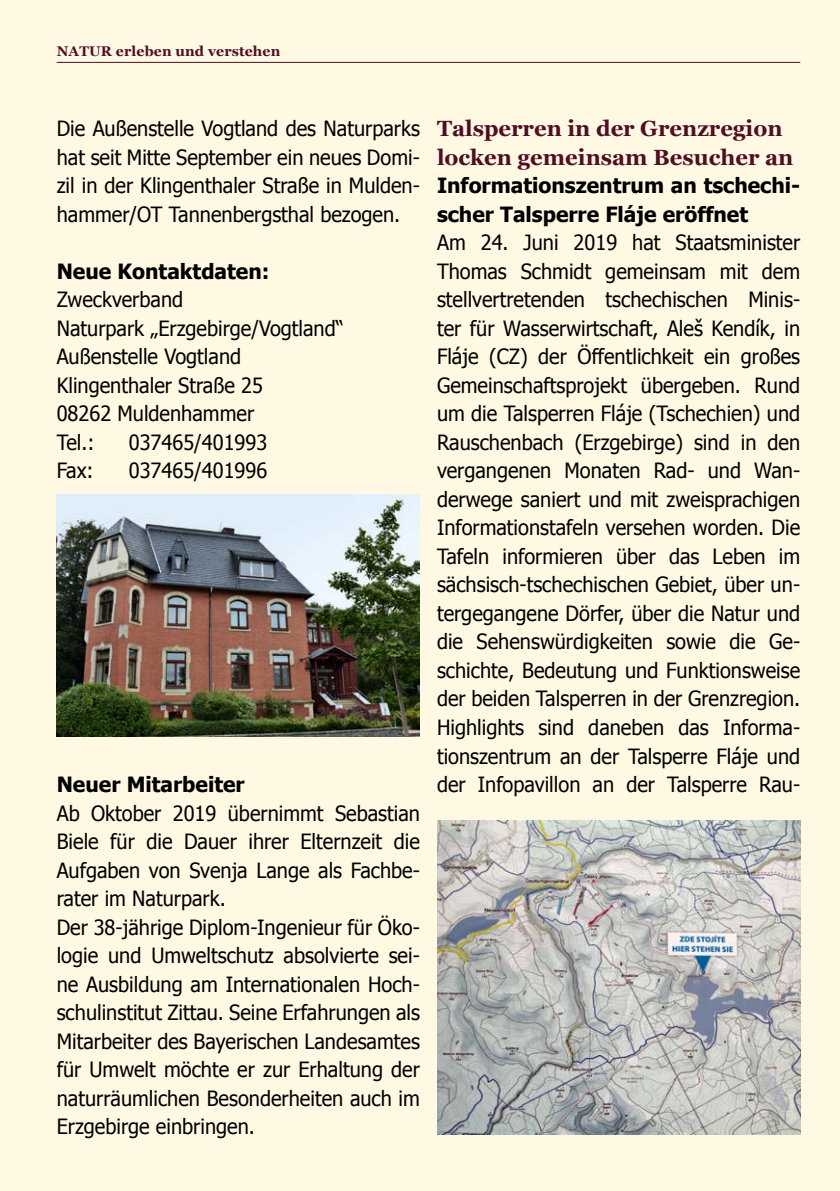
<style>
.page{position:relative;width:840px;height:1191px;background:#fff}
.page>*{position:absolute;margin:0;border:0;box-sizing:border-box;transform-origin:0 0}
.Absatz-Über{font:700 22px/28.4px "Georgia";color:#4f0e23}
.Bodytext{font:21px/28.4px "Tahoma";color:#000;text-align:justify;scale:.95 1}
.Unterüberschrift{font:700 21px/28.4px "Tahoma";color:#000}
.t1{font:700 14px "Georgia";letter-spacing:.01em;color:#4f0e23}
</style>
<div class="page">
<div style="left:0;top:0;width:839px;height:1191px;background:#fff9e3"></div>
<hr style="left:57px;top:62px;width:742px;height:1px;background:#4f0e23">
<img style="left:57px;top:495px;width:363px;height:241px">
<img style="left:437px;top:821px;width:362px;height:313px">
<p class="t1" style="left:57px;top:42px;width:225px">NATUR erleben und verstehen</p>
<p class="Bodytext" style="left:57px;top:113px;width:383px">Die Außenstelle Vogtland des Naturparks hat seit Mitte September ein neues Domi&shy;zil in der Klingenthaler Straße in Mulden&shy;hammer/OT Tannenbergsthal bezogen.</p>
<p class="Unterüberschrift" style="left:57px;top:256px;width:214px">Neue Kontaktdaten:</p>
<p class="Bodytext" style="left:57px;top:284px;width:134px">Zweckverband</p>
<p class="Bodytext" style="left:57px;top:313px;width:303px">Naturpark „Erzgebirge/Vogtland“</p>
<p class="Bodytext" style="left:57px;top:341px;width:195px">Außenstelle Vogtland</p>
<p class="Bodytext" style="left:57px;top:370px;width:218px">Klingenthaler Straße 25</p>
<p class="Bodytext" style="left:57px;top:398px;width:209px">08262 Muldenhammer</p>
<p class="Bodytext" style="left:57px;top:427px;width:41px">Tel.:</p>
<p class="Bodytext" style="left:129px;top:427px;width:147px">037465/401993</p>
<p class="Bodytext" style="left:57px;top:455px;width:40px">Fax:</p>
<p class="Bodytext" style="left:129px;top:455px;width:147px">037465/401996</p>
<p class="Unterüberschrift" style="left:57px;top:769px;width:189px">Neuer Mitarbeiter</p>
<p class="Bodytext" style="left:57px;top:797px;width:383px">Ab Oktober 2019 übernimmt Sebastian Biele für die Dauer ihrer Elternzeit die Aufgaben von Svenja Lange als Fachbe&shy;rater im Naturpark.</p>
<p class="Bodytext" style="left:57px;top:911px;width:383px">Der 38-jährige Diplom-Ingenieur für Öko&shy;logie und Umweltschutz absolvierte sei&shy;ne Ausbildung am Internationalen Hoch&shy;schulinstitut Zittau. Seine Erfahrungen als Mitarbeiter des Bayerischen Landesamtes für Umwelt möchte er zur Erhaltung der naturräumlichen Besonderheiten auch im Erzgebirge einbringen.</p>
<p class="Absatz-Über" style="left:437px;top:114px;width:357px">Talsperren in der Grenzregion locken gemeinsam Besucher an</p>
<p class="Unterüberschrift" style="left:437px;top:170px;width:364px">Informationszentrum an tschechi&shy;scher Talsperre Fláje eröffnet</p>
<p class="Bodytext" style="left:437px;top:227px;width:383px">Am 24. Juni 2019 hat Staatsminister Thomas Schmidt gemeinsam mit dem stellvertretenden tschechischen Minis&shy;ter für Wasserwirtschaft, Aleš Kendík, in Fláje (CZ) der Öffentlichkeit ein großes Gemeinschaftsprojekt übergeben. Rund um die Talsperren Fláje (Tschechien) und Rauschenbach (Erzgebirge) sind in den vergangenen Monaten Rad- und Wan&shy;derwege saniert und mit zweisprachigen Informationstafeln versehen worden. Die Tafeln informieren über das Leben im sächsisch-tschechischen Gebiet, über un&shy;tergegangene Dörfer, über die Natur und die Sehenswürdigkeiten sowie die Ge&shy;schichte, Bedeutung und Funktionsweise der beiden Talsperren in der Grenzregion.<br>Highlights sind daneben das Informa&shy;tionszentrum an der Talsperre Fláje und der Infopavillon an der Talsperre Rau-</p>
</div>
